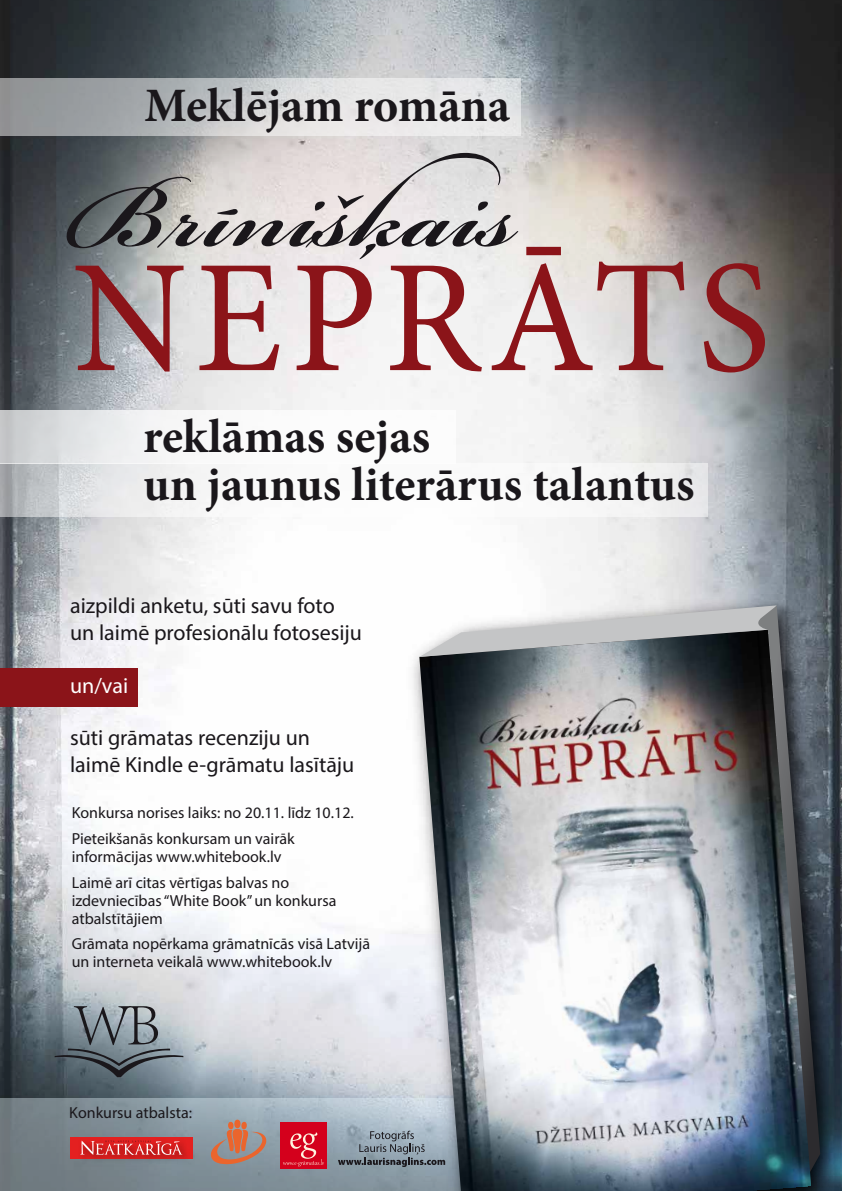
<style>
.page{position:relative;width:842px;height:1191px;background:#fff}
.page>*{position:absolute;margin:0;border:0;box-sizing:border-box;transform-origin:0 0}
.t1{font:160.6px "Minion Pro";letter-spacing:.05em;color:#8b1419;scale:.96 1}
.t2{font:700 48px/48px "Minion Pro";color:#1a171b}
.t3{font:22px/26.4px "Myriad Pro";color:#1a171b}
.t4{font:22px "Myriad Pro";color:#fff}
.t5{font:16px/26px "Myriad Pro";color:#1a171b}
</style>
<div class="page">
<img style="left:0;top:0;width:842px;height:1098px">
<svg style="left:0;top:1098px;width:401px;height:93px;background:#86949d"></svg>
<svg style="left:0;top:78px;width:520px;height:57px;background:#c6c8c9"></svg>
<svg style="left:0;top:410px;width:456px;height:53px"></svg>
<div style="left:0;top:668px;width:138px;height:38px;background:#8b1419"></div>
<svg style="left:0;top:463px;width:708px;height:53px"></svg>
<svg style="left:65px;top:152px;width:453px;height:107px;background:#b0aeae"></svg>
<img style="left:401px;top:587px;width:441px;height:604px">
<svg style="left:777px;top:605px;width:43px;height:580px;background:#444d56"></svg>
<img style="left:419px;top:630px;width:392px;height:561px">
<svg style="left:419px;top:605px;width:358px;height:52px"></svg>
<svg style="left:55px;top:1006px;width:128px;height:71px;background:#77828a"></svg>
<svg style="left:338px;top:1130px;width:107px;height:37px;background:#84929d"></svg>
<svg style="left:211px;top:1119px;width:55px;height:45px;background:#ac8a7e"></svg>
<div style="left:280px;top:1121px;width:47px;height:47px;background:#d4001c"></div>
<svg style="left:283px;top:1132px;width:41px;height:34px"></svg>
<div style="left:70px;top:1136px;width:123px;height:22px;background:#e42020"></div>
<img style="left:75px;top:1135px;width:119px;height:31px">
<svg style="left:80px;top:1140px;width:102px;height:15px"></svg>
<h2 class="t2" style="left:145px;top:81px;width:367px">Meklējam romāna</h2>
<h1 class="t1" style="left:72px;top:211px;width:729px">NEPRĀTS</h1>
<h2 class="t2" style="left:143px;top:412px;width:553px">reklāmas sejas<br>un jaunus literārus talantus</h2>
<h3 class="t3" style="left:70px;top:592px;width:293px">aizpildi anketu, sūti savu foto un laimē profesionālu fotosesiju</h3>
<h3 class="t4" style="left:70px;top:671px;width:60px">un/vai</h3>
<h3 class="t3" style="left:70px;top:724px;width:286px">sūti grāmatas recenziju un laimē Kindle e-grāmatu lasītāju</h3>
<p class="t5" style="left:72px;top:799px;width:284px">Konkursa norises laiks: no 20.11. līdz 10.12.<br>Pieteikšanās konkursam un vairāk</p>
<p class="t5" style="left:72px;top:843px;width:219px">informācijas www.whitebook.lv<br>Laimē arī citas vērtīgas balvas no</p>
<p class="t5" style="left:72px;top:891px;width:266px;line-height:18px">izdevniecības “White Book” un konkursa atbalstītājiem</p>
<p class="t5" style="left:72px;top:934px;width:300px;line-height:18px">Grāmata nopērkama grāmatnīcās visā Latvijā un interneta veikalā www.whitebook.lv</p>
<p class="t5" style="left:69px;top:1099px;width:124px">Konkursu atbalsta:</p>
</div>
